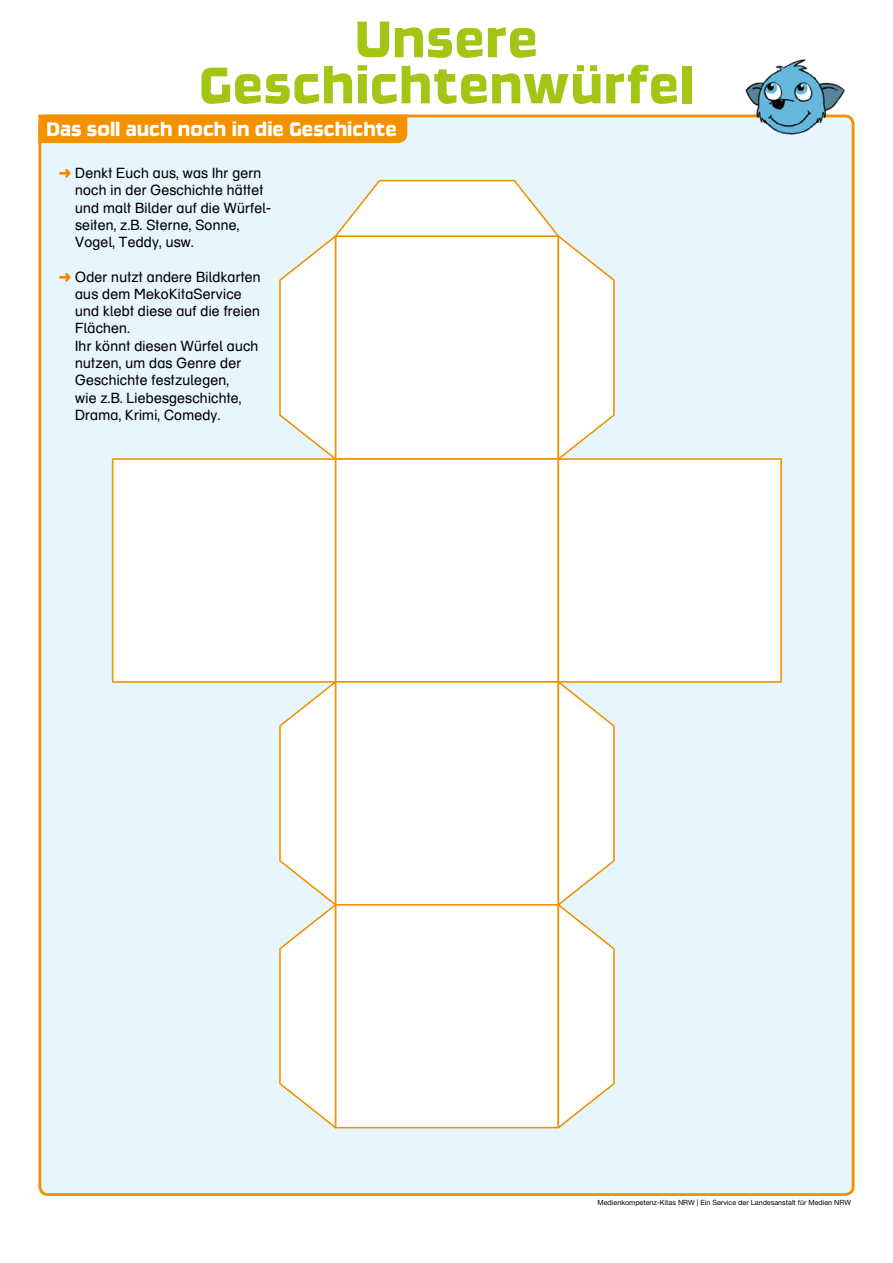
<style>
.page{position:relative;width:893px;height:1263px;background:#fff}
.page>*{position:absolute;margin:0;border:0;box-sizing:border-box;transform-origin:0 0}
.t1{font:60.45px/46px "Ginger";letter-spacing:.015em;color:#a2c613;text-align:center}
.t2{font:23.1px "Ginger";color:#fff}
.t3{font:13.65px/17.2px "Bufit 47";color:#000}
.t4{font:7.2px "Helvetica Neue LT Pro";color:#000}
.s1{color:#f18700}
</style>
<div class="page">
<div style="left:40px;top:116px;width:813px;height:1078px;background:#e6f5fe;border-radius:8px"></div>
<svg style="left:38px;top:114px;width:371px;height:31px;background:#f29813"></svg>
<svg style="left:279px;top:179px;width:336px;height:279px;background:#fafaf8"></svg>
<div style="left:335px;top:459px;width:223px;height:223px;background:#fff"></div>
<div style="left:335px;top:458px;width:224px;height:225px;border:2px solid #f39100"></div>
<div style="left:113px;top:459px;width:222px;height:223px;background:#fff"></div>
<div style="left:112px;top:458px;width:224px;height:225px;border:2px solid #f39100"></div>
<div style="left:558px;top:459px;width:223px;height:223px;background:#fff"></div>
<div style="left:558px;top:458px;width:224px;height:225px;border:2px solid #f39100"></div>
<div style="left:335px;top:682px;width:223px;height:223px;background:#fff"></div>
<div style="left:335px;top:905px;width:223px;height:223px;background:#fff"></div>
<div style="left:335px;top:904px;width:224px;height:224px;border:2px solid #f39100"></div>
<svg style="left:278px;top:679px;width:59px;height:450px"></svg>
<svg style="left:557px;top:679px;width:59px;height:450px"></svg>
<img style="left:736px;top:59px;width:119px;height:88px">
<h1 class="t1" style="left:199px;top:16px;width:496px">Unsere<br>Geschichtenwürfel</h1>
<h2 class="t2" style="left:47px;top:117px;width:352px">Das soll auch noch in die Geschichte</h2>
<p class="t3" style="left:75px;top:164px;width:198px;text-indent:-16px"><span class="s1">➜</span> Denkt Euch aus, was Ihr gern noch in der Geschichte hättet und malt Bilder auf die Würfel&shy;seiten, z.B. Sterne, Sonne,<br>Vogel, Teddy, usw.</p>
<p class="t3" style="left:75px;top:268px;width:187px;text-indent:-16px"><span class="s1">➜</span> Oder nutzt andere Bildkarten aus dem MekoKitaService und klebt diese auf die freien<br>Flächen.<br>Ihr könnt diesen Würfel auch nutzen, um das Genre der<br>Geschichte festzulegen,<br>wie z.B. Liebesgeschichte,<br>Drama, Krimi, Comedy.</p>
<p class="t4" style="left:597px;top:1198px;width:255px">Medienkompetenz-Kitas NRW | Ein Service der Landesanstalt für Medien NRW</p>
</div>
